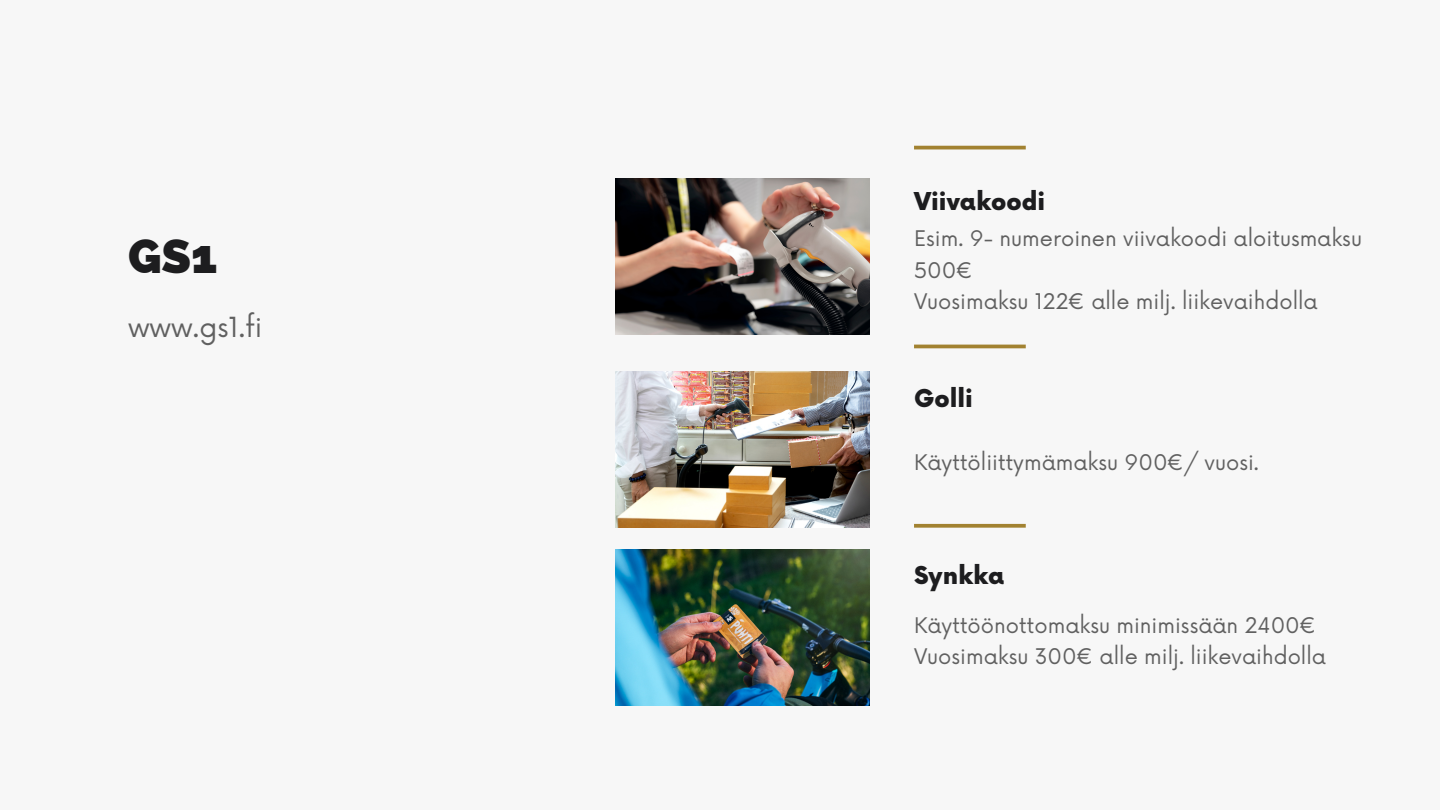
<style>
.page{position:relative;width:1440px;height:810px;background:#f7f7f7}
.page>*{position:absolute;margin:0;border:0;box-sizing:border-box;transform-origin:0 0}
.t1{font:800 48px "Raleway";color:#1d1d1f}
.t2{font:27px "Now";color:#606060}
.t3{font:900 24px "Now";color:#1d1d1f}
.t4{font:21px/31.5px "Now";color:#606060}
</style>
<div class="page">
<img style="left:616px;top:178px;width:253px;height:156px">
<img style="left:616px;top:372px;width:253px;height:156px">
<img style="left:616px;top:550px;width:253px;height:156px">
<hr style="left:914px;top:146px;width:112px;height:3px;background:#a28231">
<hr style="left:914px;top:345px;width:112px;height:3px;background:#a28231">
<svg style="left:914px;top:524px;width:112px;height:4px"></svg>
<p class="t1" style="left:128px;top:228px;width:91px">GS1</p>
<p class="t2" style="left:128px;top:312px;width:136px">www.gs1.fi</p>
<p class="t3" style="left:914px;top:188px;width:133px">Viivakoodi</p>
<p class="t4" style="left:914px;top:224px;width:449px">Esim. 9- numeroinen viivakoodi aloitusmaksu<br>500€</p>
<p class="t4" style="left:914px;top:287px;width:405px">Vuosimaksu 122€ alle milj. liikevaihdolla</p>
<p class="t3" style="left:914px;top:385px;width:60px">Golli</p>
<p class="t4" style="left:914px;top:448px;width:346px">Käyttöliittymämaksu 900€/ vuosi.</p>
<p class="t3" style="left:914px;top:563px;width:92px">Synkka</p>
<p class="t4" style="left:914px;top:611px;width:404px">Käyttöönottomaksu minimissään 2400€</p>
<p class="t4" style="left:914px;top:642px;width:413px">Vuosimaksu 300€ alle milj. liikevaihdolla</p>
</div>
